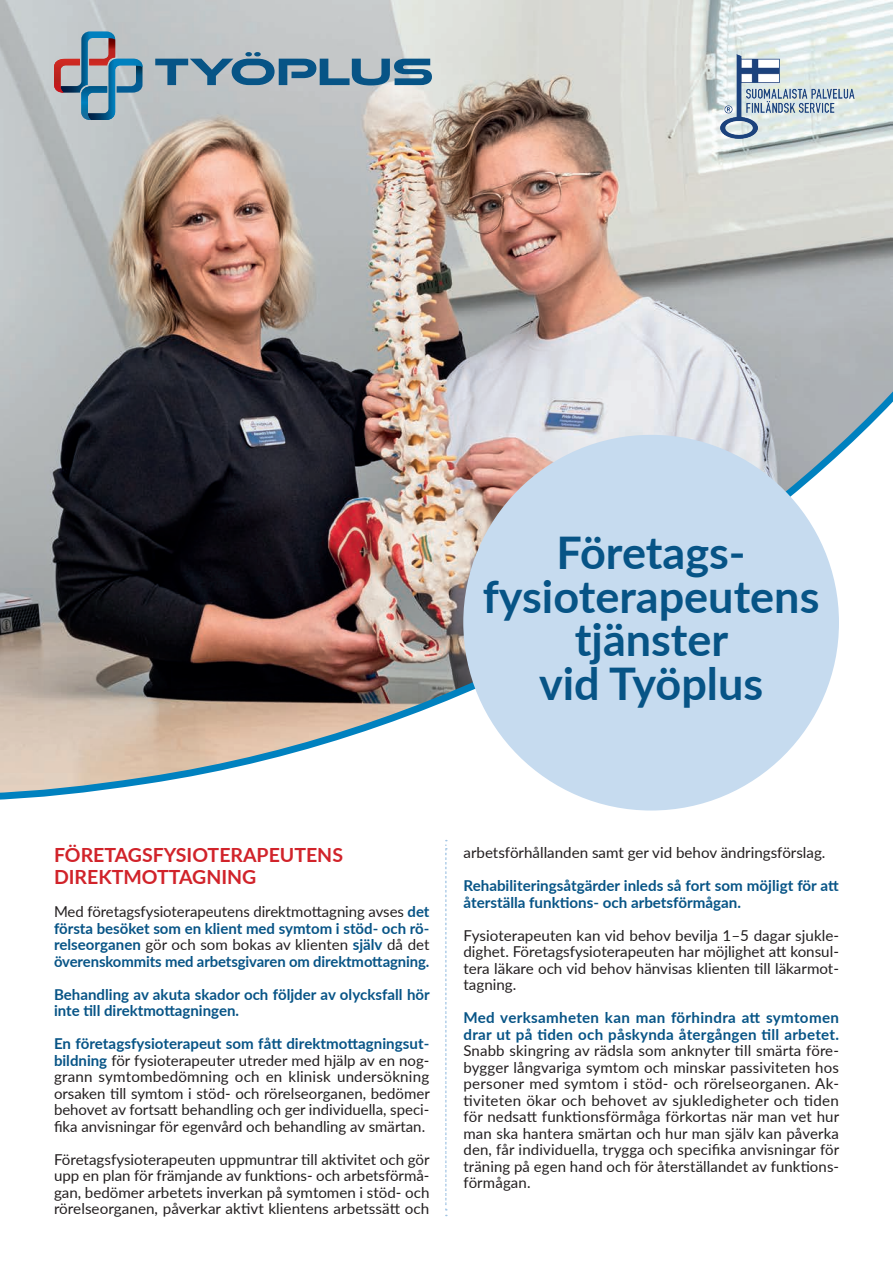
<style>
.page{position:relative;width:893px;height:1263px;background:#fff}
.page>*{position:absolute;margin:0;border:0;box-sizing:border-box;transform-origin:0 0}
.t1{font:700 45px/43.5px "Lato";color:#075486;text-align:center}
.t2{font:700 19.5px/22.5px "Lato";color:#d1232a}
.t3{font:15px/16.5px "Lato";color:#231f20;text-align:justify}
.t4{font:700 15px/16.5px "Lato";color:#075486}
.s1{font-weight:400;color:#231f20}
.s2{font-weight:700;color:#075486}
</style>
<div class="page">
<img style="left:0;top:0;width:893px;height:371px">
<img style="left:0;top:371px;width:893px;height:433px">
<div style="left:463px;top:435px;width:376px;height:375px;background:#c6dbef;border-radius:50%"></div>
<svg style="left:54px;top:31px;width:89px;height:89px;background:#90a1af"></svg>
<svg style="left:155px;top:52px;width:277px;height:33px;background:#7798ad"></svg>
<img style="left:720px;top:54px;width:135px;height:85px">
<svg style="left:445px;top:840px;width:2px;height:376px"></svg>
<h1 class="t1" style="left:483px;top:529px;width:338px">Företags&shy;fysioterapeutens tjänster<br>vid Työplus</h1>
<h2 class="t2" style="left:54px;top:843px;width:290px">FÖRETAGSFYSIOTERAPEUTENS<br>DIREKTMOTTAGNING</h2>
<p class="t4" style="left:54px;top:903px;width:377px;text-align:justify"><span class="s1">Med företagsfysioterapeutens direktmottagning avses</span> det första besöket som en klient med symtom i stöd- och rö&shy;relseorganen <span class="s1">gör och som bokas av klienten</span> själv <span class="s1">då det </span>överenskommits med arbetsgivaren om direktmottagning.</p>
<p class="t4" style="left:54px;top:985px;width:377px">Behandling av akuta skador och följder av olycksfall hör inte till direktmottagningen.</p>
<p class="t3" style="left:54px;top:1035px;width:377px"><span class="s2">En företagsfysioterapeut som fått direktmottagningsut&shy;bildning</span> för fysioterapeuter utreder med hjälp av en nog&shy;grann symtombedömning och en klinisk undersökning orsaken till symtom i stöd- och rörelseorganen, bedömer behovet av fortsatt behandling och ger individuella, speci&shy;fika anvisningar för egenvård och behandling av smärtan.</p>
<p class="t3" style="left:54px;top:1151px;width:377px">Företagsfysioterapeuten uppmuntrar till aktivitet och gör upp en plan för främjande av funktions- och arbetsförmå&shy;gan, bedömer arbetets inverkan på symtomen i stöd- och rörelseorganen, påverkar aktivt klientens arbetssätt och</p>
<p class="t3" style="left:463px;top:844px;width:363px">arbetsförhållanden samt ger vid behov ändringsförslag.</p>
<p class="t4" style="left:463px;top:877px;width:377px">Rehabiliteringsåtgärder inleds så fort som möjligt för att återställa funktions- och arbetsförmågan.</p>
<p class="t3" style="left:463px;top:926px;width:377px">Fysioterapeuten kan vid behov bevilja 1–5 dagar sjukle&shy;dighet. Företagsfysioterapeuten har möjlighet att konsul&shy;tera läkare och vid behov hänvisas klienten till läkarmot&shy;tagning.</p>
<p class="t4" style="left:463px;top:1009px;width:377px">Med verksamheten kan man förhindra att symtomen drar ut på tiden och påskynda återgången till arbetet.</p>
<p class="t3" style="left:463px;top:1042px;width:377px">Snabb skingring av rädsla som anknyter till smärta före&shy;bygger långvariga symtom och minskar passiviteten hos personer med symtom i stöd- och rörelseorganen. Ak&shy;tiviteten ökar och behovet av sjukledigheter och tiden för nedsatt funktionsförmåga förkortas när man vet hur man ska hantera smärtan och hur man själv kan påverka den, får individuella, trygga och specifika anvisningar för träning på egen hand och för återställandet av funktions&shy;förmågan.</p>
</div>
